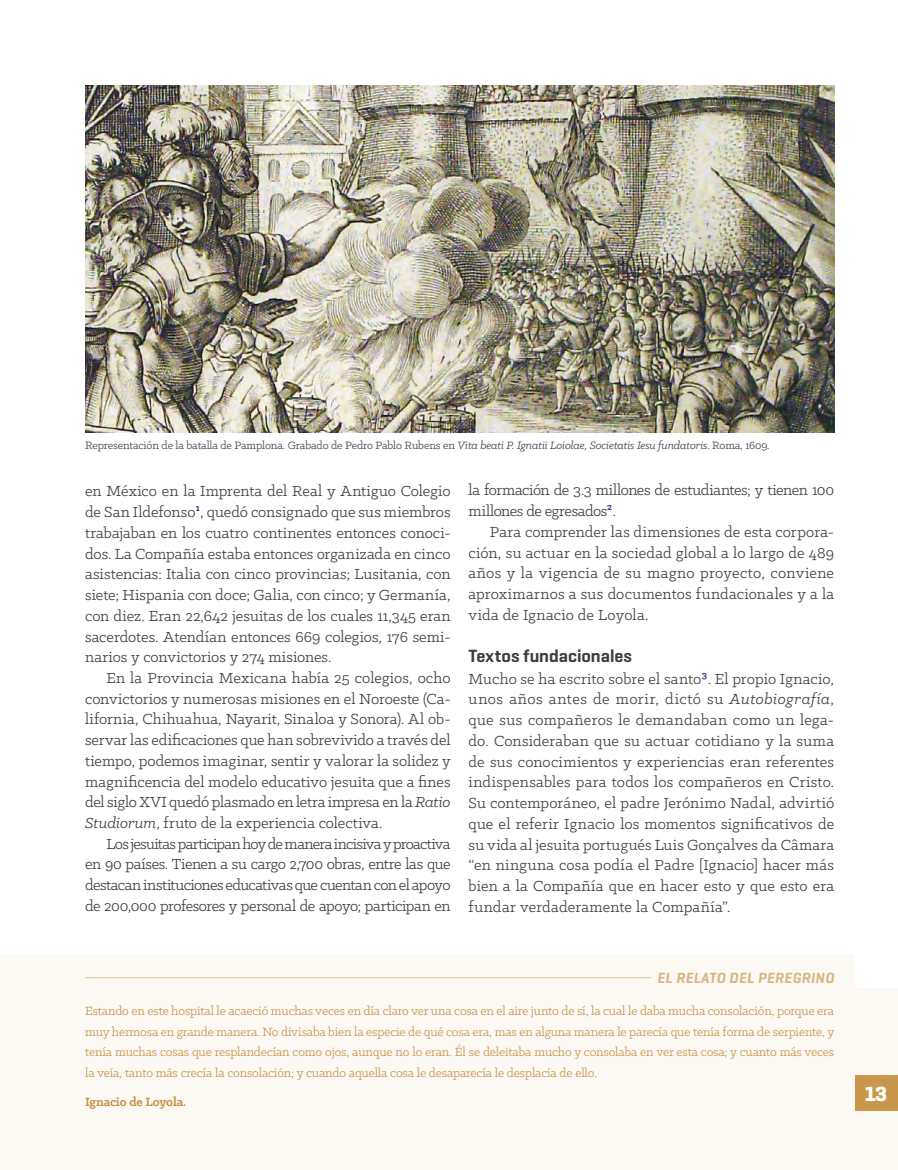
<style>
.page{position:relative;width:898px;height:1170px;background:#fff}
.page>*{position:absolute;margin:0;border:0;box-sizing:border-box;transform-origin:0 0}
.t1{font:700 21px "Geogrotesque";color:#fff}
.t2{font:600 18px "Geogrotesque";color:#3c3c3b}
.t3{font:16.5px/20.7px "Klinic Slab";color:#3c3c3b;text-align:justify}
.t4{font:16.5px/21.6px "Klinic Slab";letter-spacing:-.025em;color:#3c3c3b}
.t5{font:italic 600 15px "Geogrotesque";letter-spacing:.025em;color:#dab581}
.t6{font:13.5px/20.7px "Klinic Slab";letter-spacing:-.01em;color:#c9974b;text-align:justify}
.t7{font:700 13.5px "Klinic Slab";letter-spacing:-.01em;color:#c9974b}
.t8{font:12px "Klinic Slab";letter-spacing:-.01em;color:#3c3c3b}
.s1{font-style:italic}
</style>
<div class="page">
<div style="left:0;top:955px;width:897px;height:214px;background:#fcf8f3"></div>
<div style="left:854px;top:1074px;width:43px;height:36px;background:#c9974b"></div>
<hr style="left:85px;top:977px;width:566px;height:1px;background:#e4caa4">
<div style="left:855px;top:943px;width:42px;height:44px;background:#fff"></div>
<img style="left:85px;top:85px;width:748px;height:347px">
<p class="t8" style="left:85px;top:437px;width:685px">Representación de la batalla de Pamplona. Grabado de Pedro Pablo Rubens en <span class="s1">Vita beati P. Ignatii Loiolae, Societatis Iesu fundatoris</span>. Roma, 1609.</p>
<p class="t3" style="left:85px;top:479px;width:367px">en México en la Imprenta del Real y Antiguo Colegio de San Ildefonso<sup>1</sup>, quedó consignado que sus miembros trabajaban en los cuatro continentes entonces conoci&shy;dos. La Compañía estaba entonces organizada en cinco asistencias: Italia con cinco provincias; Lusitania, con siete; Hispania con doce; Galia, con cinco; y Germanía, con diez. Eran 22,642 jesuitas de los cuales 11,345 eran sacerdotes. Atendían entonces 669 colegios, 176 semi&shy;narios y convictorios y 274 misiones.</p>
<p class="t3" style="left:85px;top:667px;width:367px;text-indent:21px">En la Provincia Mexicana había 25 colegios, ocho convictorios y numerosas misiones en el Noroeste (Ca&shy;lifornia, Chihuahua, Nayarit, Sinaloa y Sonora). Al ob&shy;servar las edificaciones que han sobrevivido a través del tiempo, podemos imaginar, sentir y valorar la solidez y magnificencia del modelo educativo jesuita que a fines del siglo XVI quedó plasmado en letra impresa en la <span class="s1">Ratio Studiorum</span>, fruto de la experiencia colectiva.</p>
<p class="t3" style="left:85px;top:832px;width:367px;text-indent:21px">Los jesuitas participan hoy de manera incisiva y proactiva en 90 países. Tienen a su cargo 2,700 obras, entre las que destacan instituciones educativas que cuentan con el apoyo de 200,000 profesores y personal de apoyo; participan en</p>
<p class="t4" style="left:468px;top:478px;width:367px">la formación de 3.3 millones de estudiantes; y tienen 100 millones de egresados<sup>2</sup>.</p>
<p class="t3" style="left:468px;top:521px;width:367px;text-indent:21px">Para comprender las dimensiones de esta corpora&shy;ción, su actuar en la sociedad global a lo largo de 489 años y la vigencia de su magno proyecto, conviene aproximarnos a sus documentos fundacionales y a la vida de Ignacio de Loyola.</p>
<p class="t2" style="left:468px;top:644px;width:165px">Textos fundacionales</p>
<p class="t3" style="left:468px;top:667px;width:367px">Mucho se ha escrito sobre el santo<sup>3</sup>. El propio Ignacio, unos años antes de morir, dictó su <span class="s1">Autobiografía</span>, que sus compañeros le demandaban como un lega&shy;do. Consideraban que su actuar cotidiano y la suma de sus conocimientos y experiencias eran referentes indispensables para todos los compañeros en Cristo.<br>Su contemporáneo, el padre Jerónimo Nadal, advirtió que el referir Ignacio los momentos significativos de su vida al jesuita portugués Luis Gonçalves da Câmara “en ninguna cosa podía el Padre [Ignacio] hacer más bien a la Compañía que en hacer esto y que esto era fundar verdaderamente la Compañía”.</p>
<p class="t5" style="left:657px;top:968px;width:178px">EL RELATO DEL PEREGRINO</p>
<p class="t6" style="left:85px;top:1000px;width:750px">Estando en este hospital le acaeció muchas veces en día claro ver una cosa en el aire junto de sí, la cual le daba mucha consolación, porque era muy hermosa en grande manera. No divisaba bien la especie de qué cosa era, mas en alguna manera le parecía que tenía forma de serpiente, y tenía muchas cosas que resplandecían como ojos, aunque no lo eran. Él se deleitaba mucho y consolaba en ver esta cosa; y cuanto más veces la veía, tanto más crecía la consolación; y cuando aquella cosa le desaparecía le desplacía de ello.</p>
<p class="t7" style="left:85px;top:1093px;width:102px">Ignacio de Loyola.</p>
<p class="t1" style="left:864px;top:1075px;width:24px">13</p>
<p class="t1" style="left:864px;top:1080px;width:24px">13</p>
</div>
